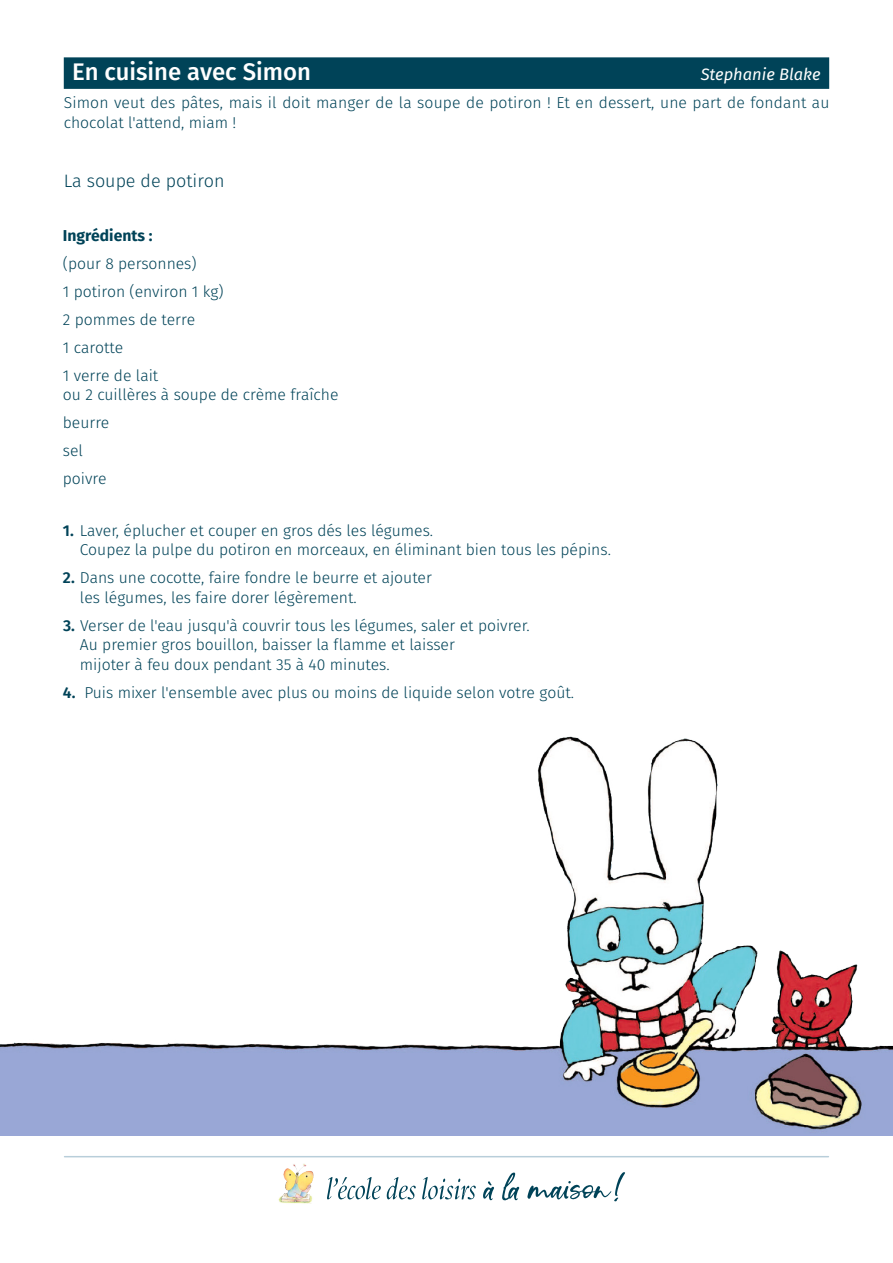
<style>
.page{position:relative;width:893px;height:1263px;background:#fff}
.page>*{position:absolute;margin:0;border:0;box-sizing:border-box;transform-origin:0 0}
.Titre{font:500 24px "Fira Sans";color:#fff}
.Consigne{font:300 18px "Fira Sans";color:#004358}
.Titre-2{font:italic 16.5px "Fira Sans";color:#fff}
.Consigne-2{font:300 15.75px/19.5px "Fira Sans";color:#004358}
.Consigne-3{font:700 15.75px "Fira Sans";color:#004358}
.s1{font-weight:600}
</style>
<div class="page">
<img style="left:0;top:736px;width:893px;height:399px">
<div style="left:64px;top:57px;width:765px;height:32px;background:#004358"></div>
<hr style="left:65px;top:1156px;width:763px;height:1px;background:#b8ceda">
<svg style="left:483px;top:1172px;width:142px;height:29px"></svg>
<svg style="left:327px;top:1177px;width:149px;height:22px"></svg>
<img style="left:278px;top:1164px;width:36px;height:40px">
<p class="Titre" style="left:72px;top:53px;width:240px">En cuisine avec Simon</p>
<p class="Titre-2" style="left:701px;top:62px;width:121px">Stephanie Blake</p>
<p class="Consigne-2" style="left:64px;top:93px;width:767px">Simon veut des pâtes, mais il doit manger de la soupe de potiron ! Et en dessert, une part de fondant au chocolat l'attend, miam !</p>
<p class="Consigne" style="left:64px;top:168px;width:162px">La soupe de potiron</p>
<p class="Consigne-3" style="left:63px;top:222px;width:91px">Ingrédients :</p>
<p class="Consigne-2" style="left:63px;top:253px;width:135px">(pour 8 personnes)</p>
<p class="Consigne-2" style="left:63px;top:281px;width:162px">1 potiron (environ 1 kg)</p>
<p class="Consigne-2" style="left:63px;top:309px;width:134px">2 pommes de terre</p>
<p class="Consigne-2" style="left:63px;top:337px;width:62px">1 carotte</p>
<p class="Consigne-2" style="left:63px;top:365px;width:277px">1 verre de lait<br>ou 2 cuillères à soupe de crème fraîche</p>
<p class="Consigne-2" style="left:63px;top:413px;width:48px">beurre</p>
<p class="Consigne-2" style="left:63px;top:441px;width:22px">sel</p>
<p class="Consigne-2" style="left:63px;top:469px;width:45px">poivre</p>
<p class="Consigne-2" style="left:80px;top:520px;width:532px;text-indent:-17px"><span class="s1">1.</span> Laver, éplucher et couper en gros dés les légumes.<br>Coupez la pulpe du potiron en morceaux, en éliminant bien tous les pépins.</p>
<p class="Consigne-2" style="left:80px;top:568px;width:353px;text-indent:-17px"><span class="s1">2.</span> Dans une cocotte, faire fondre le beurre et ajouter les légumes, les faire dorer légèrement.</p>
<p class="Consigne-2" style="left:80px;top:615px;width:451px;text-indent:-17px"><span class="s1">3.</span> Verser de l'eau jusqu'à couvrir tous les légumes, saler et poivrer.<br>Au premier gros bouillon, baisser la flamme et laisser<br>mijoter à feu doux pendant 35 à 40 minutes.</p>
<p class="Consigne-2" style="left:63px;top:682px;width:513px"><span class="s1">4.</span> Puis mixer l'ensemble avec plus ou moins de liquide selon votre goût.</p>
</div>
